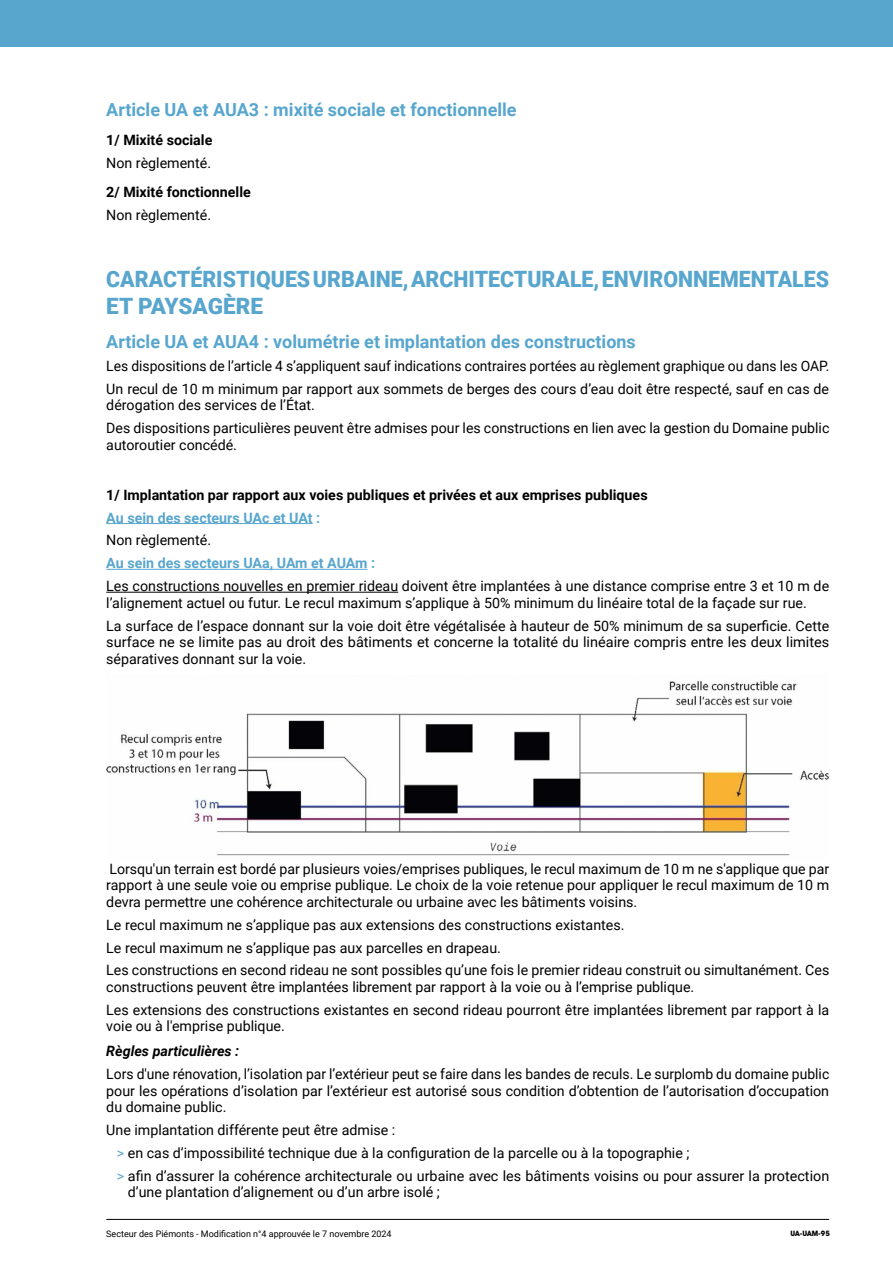
<style>
.page{position:relative;width:893px;height:1263px;background:#fff}
.page>*{position:absolute;margin:0;border:0;box-sizing:border-box;transform-origin:0 0}
.TEXTE{font:900 22.5px/27px "Roboto";color:#58a6ce;scale:.95 1}
.INTER_2{font:700 18px "Roboto";color:#58a6ce}
.TEXTE-2{font:14.25px/16.5px "Roboto";color:#000}
.INTER_6{font:700 14.25px "Roboto";color:#000}
.TEXTE-3{font:700 14.25px "Roboto";color:#58a6ce}
.INTER_5{font:italic 700 14.25px "Roboto";color:#000}
.t1{font:9px "Roboto";color:#000}
.t2{font:700 7.5px "Avant Garde IT Cby BT";color:#000}
.s1{color:#58a6ce}
</style>
<div class="page">
<div style="left:0;top:0;width:893px;height:47px;background:#58a6ce"></div>
<hr style="left:106px;top:1219px;width:723px;height:1px;background:#000">
<hr style="left:106px;top:523px;width:207px;height:1px;background:#58a6ce">
<hr style="left:106px;top:569px;width:262px;height:1px;background:#58a6ce">
<hr style="left:106px;top:592px;width:292px;height:1px;background:#000">
<img style="left:106px;top:680px;width:723px;height:176px">
<p class="INTER_2" style="left:106px;top:97px;width:412px">Article UA et AUA3 : mixité sociale et fonctionnelle</p>
<p class="INTER_6" style="left:106px;top:130px;width:108px">1/ Mixité sociale</p>
<p class="TEXTE-2" style="left:106px;top:154px;width:106px">Non règlementé.</p>
<p class="INTER_6" style="left:106px;top:182px;width:146px">2/ Mixité fonctionnelle</p>
<p class="TEXTE-2" style="left:106px;top:206px;width:106px">Non règlementé.</p>
<p class="TEXTE" style="left:106px;top:264px;width:762px">CARACTÉRISTIQUES URBAINE, ARCHITECTURALE, ENVIRONNEMENTALES<br>ET PAYSAGÈRE</p>
<p class="INTER_2" style="left:106px;top:329px;width:531px">Article UA et AUA4 : volumétrie et implantation des constructions</p>
<p class="TEXTE-2" style="left:106px;top:357px;width:724px">Les dispositions de l’article 4 s’appliquent sauf indications contraires portées au règlement graphique ou dans les OAP.</p>
<p class="TEXTE-2" style="left:106px;top:380px;width:724px">Un recul de 10 m minimum par rapport aux sommets de berges des cours d’eau doit être respecté, sauf en cas de dérogation des services de l’État.</p>
<p class="TEXTE-2" style="left:106px;top:419px;width:725px">Des dispositions particulières peuvent être admises pour les constructions en lien avec la gestion du Domaine public autoroutier concédé.</p>
<p class="INTER_6" style="left:106px;top:485px;width:543px">1/ Implantation par rapport aux voies publiques et privées et aux emprises publiques</p>
<p class="TEXTE-3" style="left:106px;top:507px;width:215px">Au sein des secteurs UAc et UAt :</p>
<p class="TEXTE-2" style="left:106px;top:531px;width:106px">Non règlementé.</p>
<p class="TEXTE-3" style="left:106px;top:553px;width:270px">Au sein des secteurs UAa, UAm et AUAm :</p>
<p class="TEXTE-2" style="left:106px;top:577px;width:724px">Les constructions nouvelles en premier rideau doivent être implantées à une distance comprise entre 3 et 10 m de l’alignement actuel ou futur. Le recul maximum s’applique à 50% minimum du linéaire total de la façade sur rue.</p>
<p class="TEXTE-2" style="left:106px;top:617px;width:724px;text-align:justify">La surface de l’espace donnant sur la voie doit être végétalisée à hauteur de 50% minimum de sa superficie. Cette surface ne se limite pas au droit des bâtiments et concerne la totalité du linéaire compris entre les deux limites séparatives donnant sur la voie.</p>
<p class="TEXTE-2" style="left:106px;top:860px;width:724px;text-align:justify">Lorsqu'un terrain est bordé par plusieurs voies/emprises publiques, le recul maximum de 10 m ne s'applique que par rapport à une seule voie ou emprise publique. Le choix de la voie retenue pour appliquer le recul maximum de 10 m devra permettre une cohérence architecturale ou urbaine avec les bâtiments voisins.</p>
<p class="TEXTE-2" style="left:106px;top:916px;width:520px">Le recul maximum ne s’applique pas aux extensions des constructions existantes.</p>
<p class="TEXTE-2" style="left:106px;top:939px;width:396px">Le recul maximum ne s’applique pas aux parcelles en drapeau.</p>
<p class="TEXTE-2" style="left:106px;top:961px;width:724px">Les constructions en second rideau ne sont possibles qu’une fois le premier rideau construit ou simultanément. Ces constructions peuvent être implantées librement par rapport à la voie ou à l’emprise publique.</p>
<p class="TEXTE-2" style="left:106px;top:1001px;width:724px">Les extensions des constructions existantes en second rideau pourront être implantées librement par rapport à la voie ou à l'emprise publique.</p>
<p class="INTER_5" style="left:106px;top:1041px;width:134px">Règles particulières :</p>
<p class="TEXTE-2" style="left:106px;top:1065px;width:724px;text-align:justify">Lors d'une rénovation, l’isolation par l’extérieur peut se faire dans les bandes de reculs. Le surplomb du domaine public pour les opérations d’isolation par l’extérieur est autorisé sous condition d’obtention de l’autorisation d’occupation du domaine public.</p>
<p class="TEXTE-2" style="left:106px;top:1121px;width:291px">Une implantation différente peut être admise :</p>
<p class="TEXTE-2" style="left:117px;top:1144px;width:574px"><span class="s1">&gt;</span> en cas d’impossibilité technique due à la configuration de la parcelle ou à la topographie ;</p>
<p class="TEXTE-2" style="left:128px;top:1167px;width:703px;text-indent:-11px"><span class="s1">&gt;</span> afin d’assurer la cohérence architecturale ou urbaine avec les bâtiments voisins ou pour assurer la protection d’une plantation d’alignement ou d’un arbre isolé ;</p>
<p class="t1" style="left:106px;top:1228px;width:287px">Secteur des Piémonts - Modification n°4 approuvée le 7 novembre 2024</p>
<p class="t2" style="left:790px;top:1229px;width:41px">UA-UAM-95</p>
</div>
